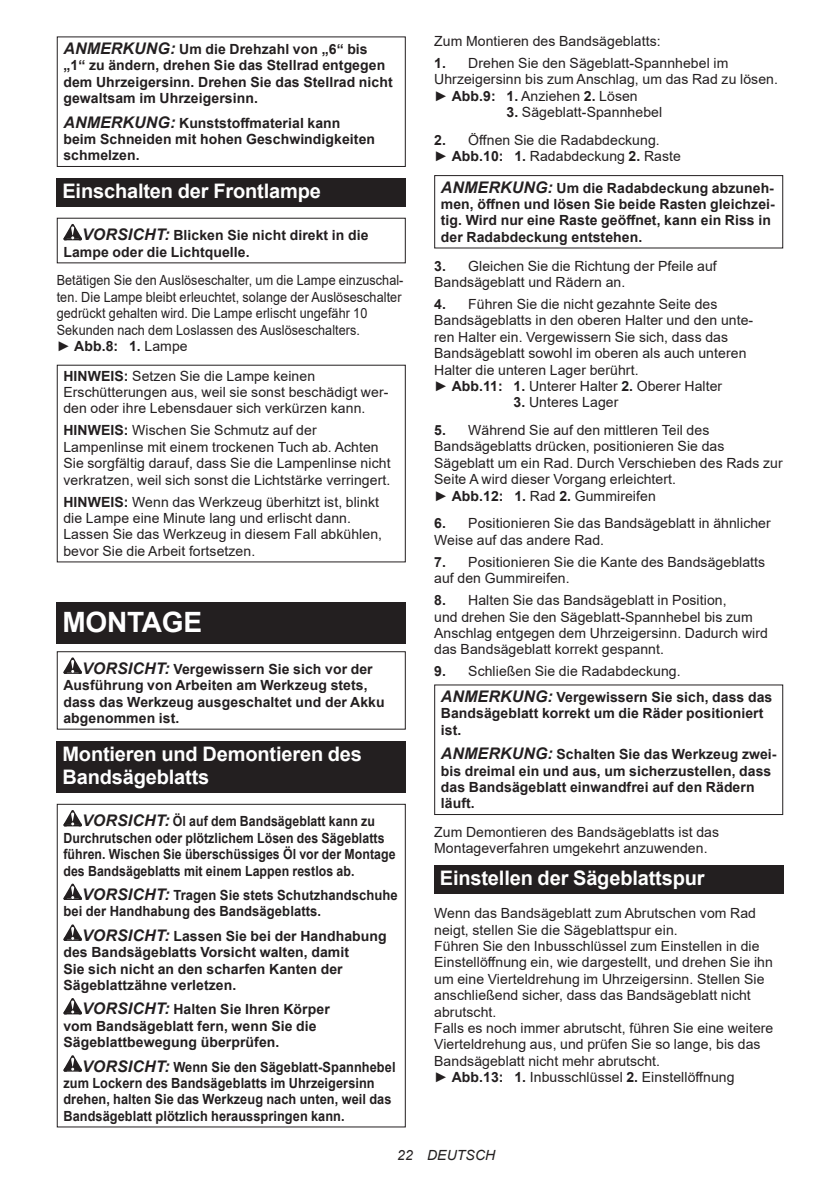
<style>
.page{position:relative;width:840px;height:1191px;background:#fff}
.page>*{position:absolute;margin:0;border:0;box-sizing:border-box;transform-origin:0 0}
.t1{font:700 28px "Arial";letter-spacing:-.01em;color:#fff}
.t2{font:700 20px/23.4px "Arial";letter-spacing:-.01em;color:#fff}
.t3{font:14px/16.4px "Arial";letter-spacing:.005em;color:#231f20}
.t4{font:700 14px/16.4px "Arial";letter-spacing:.005em;color:#231f20}
.t5{font:14px/16.4px "Arial";letter-spacing:.005em;color:#231f20;scale:.9 1}
.t6{font:700 14px/16.4px "Arial";letter-spacing:.005em;color:#231f20;scale:.88 1}
.t7{font:700 14px/16.4px "Arial";letter-spacing:.005em;color:#231f20;scale:.91 1}
.t8{font:700 14px/16.4px "Arial";letter-spacing:.005em;color:#231f20;scale:.93 1}
.t9{font:italic 14px "Arial";letter-spacing:.005em;color:#231f20}
.s1{font-style:italic;font-size:16px}
.s2{font-weight:700}
.s3{font-weight:400}
</style>
<div class="page">
<div style="left:57px;top:36px;width:348px;height:131px;border:1px solid #231f20"></div>
<div style="left:57px;top:178px;width:348px;height:29px;background:#231f20"></div>
<svg style="left:63px;top:224px;width:19px;height:16px"></svg>
<div style="left:57px;top:602px;width:348px;height:41px;background:#231f20"></div>
<svg style="left:63px;top:657px;width:19px;height:17px"></svg>
<div style="left:57px;top:651px;width:348px;height:78px;border:1px solid #231f20"></div>
<div style="left:57px;top:741px;width:348px;height:52px;background:#231f20"></div>
<svg style="left:63px;top:810px;width:19px;height:16px"></svg>
<svg style="left:63px;top:883px;width:19px;height:17px"></svg>
<svg style="left:63px;top:924px;width:19px;height:16px"></svg>
<svg style="left:63px;top:998px;width:19px;height:16px"></svg>
<svg style="left:63px;top:1055px;width:19px;height:16px"></svg>
<div style="left:57px;top:804px;width:348px;height:323px;border:1px solid #231f20"></div>
<div style="left:434px;top:175px;width:348px;height:73px;border:1px solid #231f20"></div>
<div style="left:434px;top:684px;width:348px;height:131px;border:1px solid #231f20"></div>
<div style="left:434px;top:864px;width:348px;height:29px;background:#231f20"></div>
<p class="t4" style="left:63px;top:41px;width:330px"><span class="s1">ANMERKUNG:</span> Um die Drehzahl von „6“ bis „1“ zu ändern, drehen Sie das Stellrad entgegen dem Uhrzeigersinn. Drehen Sie das Stellrad nicht gewaltsam im Uhrzeigersinn.</p>
<p class="t4" style="left:63px;top:115px;width:313px"><span class="s1">ANMERKUNG:</span> Kunststoffmaterial kann beim Schneiden mit hohen Geschwindigkeiten schmelzen.</p>
<h2 class="t2" style="left:62px;top:180px;width:260px">Einschalten der Frontlampe</h2>
<p class="t4" style="left:63px;top:227px;width:306px;text-indent:19px"><span class="s1">VORSICHT:</span> Blicken Sie nicht direkt in die<br>Lampe oder die Lichtquelle.</p>
<p class="t5" style="left:57px;top:272px;width:386px">Betätigen Sie den Auslöseschalter, um die Lampe einzuschal&shy;ten. Die Lampe bleibt erleuchtet, solange der Auslöseschalter gedrückt gehalten wird. Die Lampe erlischt ungefähr 10<br>Sekunden nach dem Loslassen des Auslöseschalters.<br>► <span class="s2">Abb.8: 1.</span> Lampe</p>
<p class="t3" style="left:63px;top:367px;width:326px"><span class="s2">HINWEIS:</span> Setzen Sie die Lampe keinen<br>Erschütterungen aus, weil sie sonst beschädigt wer&shy;den oder ihre Lebensdauer sich verkürzen kann.</p>
<p class="t3" style="left:63px;top:422px;width:328px"><span class="s2">HINWEIS:</span> Wischen Sie Schmutz auf der Lampenlinse mit einem trockenen Tuch ab. Achten Sie sorgfältig darauf, dass Sie die Lampenlinse nicht verkratzen, weil sich sonst die Lichtstärke verringert.</p>
<p class="t3" style="left:63px;top:493px;width:320px"><span class="s2">HINWEIS:</span> Wenn das Werkzeug überhitzt ist, blinkt die Lampe eine Minute lang und erlischt dann.<br>Lassen Sie das Werkzeug in diesem Fall abkühlen, bevor Sie die Arbeit fortsetzen.</p>
<h1 class="t1" style="left:62px;top:602px;width:141px">MONTAGE</h1>
<p class="t4" style="left:63px;top:661px;width:322px;text-indent:19px"><span class="s1">VORSICHT:</span> Vergewissern Sie sich vor der Ausführung von Arbeiten am Werkzeug stets, dass das Werkzeug ausgeschaltet und der Akku abgenommen ist.</p>
<h2 class="t2" style="left:62px;top:742px;width:301px">Montieren und Demontieren des<br>Bandsägeblatts</h2>
<p class="t6" style="left:63px;top:813px;width:379px;text-indent:19px"><span class="s1">VORSICHT:</span> Öl auf dem Bandsägeblatt kann zu Durchrutschen oder plötzlichem Lösen des Sägeblatts führen. Wischen Sie überschüssiges Öl vor der Montage des Bandsägeblatts mit einem Lappen restlos ab.</p>
<p class="t8" style="left:63px;top:887px;width:361px;text-indent:19px"><span class="s1">VORSICHT:</span> Tragen Sie stets Schutzhandschuhe bei der Handhabung des Bandsägeblatts.</p>
<p class="t4" style="left:63px;top:928px;width:324px;text-indent:19px"><span class="s1">VORSICHT:</span> Lassen Sie bei der Handhabung des Bandsägeblatts Vorsicht walten, damit<br>Sie sich nicht an den scharfen Kanten der Sägeblattzähne verletzen.</p>
<p class="t4" style="left:63px;top:1001px;width:268px;text-indent:19px"><span class="s1">VORSICHT:</span> Halten Sie Ihren Körper vom Bandsägeblatt fern, wenn Sie die<br>Sägeblattbewegung überprüfen.</p>
<p class="t7" style="left:63px;top:1058px;width:366px;text-indent:19px"><span class="s1">VORSICHT:</span> Wenn Sie den Sägeblatt-Spannhebel zum Lockern des Bandsägeblatts im Uhrzeigersinn drehen, halten Sie das Werkzeug nach unten, weil das Bandsägeblatt plötzlich herausspringen kann.</p>
<p class="t3" style="left:434px;top:33px;width:228px">Zum Montieren des Bandsägeblatts:</p>
<p class="t3" style="left:434px;top:55px;width:345px"><span class="s2">1.</span> Drehen Sie den Sägeblatt-Spannhebel im<br>Uhrzeigersinn bis zum Anschlag, um das Rad zu lösen. ► <span class="s2">Abb.9: 1.</span> Anziehen <span class="s2">2.</span> Lösen</p>
<p class="t3" style="left:506px;top:104px;width:157px"><span class="s2">3.</span> Sägeblatt-Spannhebel</p>
<p class="t3" style="left:434px;top:132px;width:248px"><span class="s2">2.</span> Öffnen Sie die Radabdeckung.<br>► <span class="s2">Abb.10: 1.</span> Radabdeckung <span class="s2">2.</span> Raste</p>
<p class="t4" style="left:440px;top:180px;width:335px"><span class="s1">ANMERKUNG:</span> Um die Radabdeckung abzuneh&shy;men, öffnen und lösen Sie beide Rasten gleichzei&shy;tig. Wird nur eine Raste geöffnet, kann ein Riss in der Radabdeckung entstehen.</p>
<p class="t3" style="left:434px;top:257px;width:284px"><span class="s2">3.</span> Gleichen Sie die Richtung der Pfeile auf<br>Bandsägeblatt und Rädern an.</p>
<p class="t3" style="left:434px;top:296px;width:320px"><span class="s2">4.</span> Führen Sie die nicht gezahnte Seite des Bandsägeblatts in den oberen Halter und den unte&shy;ren Halter ein. Vergewissern Sie sich, dass das Bandsägeblatt sowohl im oberen als auch unteren Halter die unteren Lager berührt.<br>► <span class="s2">Abb.11: 1.</span> Unterer Halter <span class="s2">2.</span> Oberer Halter</p>
<p class="t3" style="left:513px;top:394px;width:106px"><span class="s2">3.</span> Unteres Lager</p>
<p class="t3" style="left:434px;top:422px;width:350px"><span class="s2">5.</span> Während Sie auf den mittleren Teil des Bandsägeblatts drücken, positionieren Sie das Sägeblatt um ein Rad. Durch Verschieben des Rads zur Seite A wird dieser Vorgang erleichtert.<br>► <span class="s2">Abb.12: 1.</span> Rad <span class="s2">2.</span> Gummireifen</p>
<p class="t3" style="left:434px;top:515px;width:338px"><span class="s2">6.</span> Positionieren Sie das Bandsägeblatt in ähnlicher<br>Weise auf das andere Rad.</p>
<p class="t3" style="left:434px;top:553px;width:332px"><span class="s2">7.</span> Positionieren Sie die Kante des Bandsägeblatts auf den Gummireifen.</p>
<p class="t3" style="left:434px;top:592px;width:335px"><span class="s2">8.</span> Halten Sie das Bandsägeblatt in Position,<br>und drehen Sie den Sägeblatt-Spannhebel bis zum Anschlag entgegen dem Uhrzeigersinn. Dadurch wird das Bandsägeblatt korrekt gespannt.</p>
<p class="t4" style="left:440px;top:659px;width:333px;line-height:25.6px;text-indent:-7px">9. <span class="s3">Schließen Sie die Radabdeckung.<br></span><span class="s1">ANMERKUNG:</span> Vergewissern Sie sich, dass das</p>
<p class="t4" style="left:440px;top:705px;width:324px">Bandsägeblatt korrekt um die Räder positioniert ist.</p>
<p class="t4" style="left:440px;top:746px;width:337px"><span class="s1">ANMERKUNG:</span> Schalten Sie das Werkzeug zwei&shy;bis dreimal ein und aus, um sicherzustellen, dass das Bandsägeblatt einwandfrei auf den Rädern läuft.</p>
<p class="t3" style="left:434px;top:824px;width:286px">Zum Demontieren des Bandsägeblatts ist das<br>Montageverfahren umgekehrt anzuwenden.</p>
<h2 class="t2" style="left:439px;top:866px;width:266px">Einstellen der Sägeblattspur</h2>
<p class="t3" style="left:434px;top:905px;width:340px">Wenn das Bandsägeblatt zum Abrutschen vom Rad neigt, stellen Sie die Sägeblattspur ein.<br>Führen Sie den Inbusschlüssel zum Einstellen in die Einstellöffnung ein, wie dargestellt, und drehen Sie ihn um eine Vierteldrehung im Uhrzeigersinn. Stellen Sie anschließend sicher, dass das Bandsägeblatt nicht abrutscht.<br>Falls es noch immer abrutscht, führen Sie eine weitere Vierteldrehung aus, und prüfen Sie so lange, bis das Bandsägeblatt nicht mehr abrutscht.<br>► <span class="s2">Abb.13: 1.</span> Inbusschlüssel <span class="s2">2.</span> Einstellöffnung</p>
<p class="t9" style="left:397px;top:1146px;width:99px">22 DEUTSCH</p>
</div>
